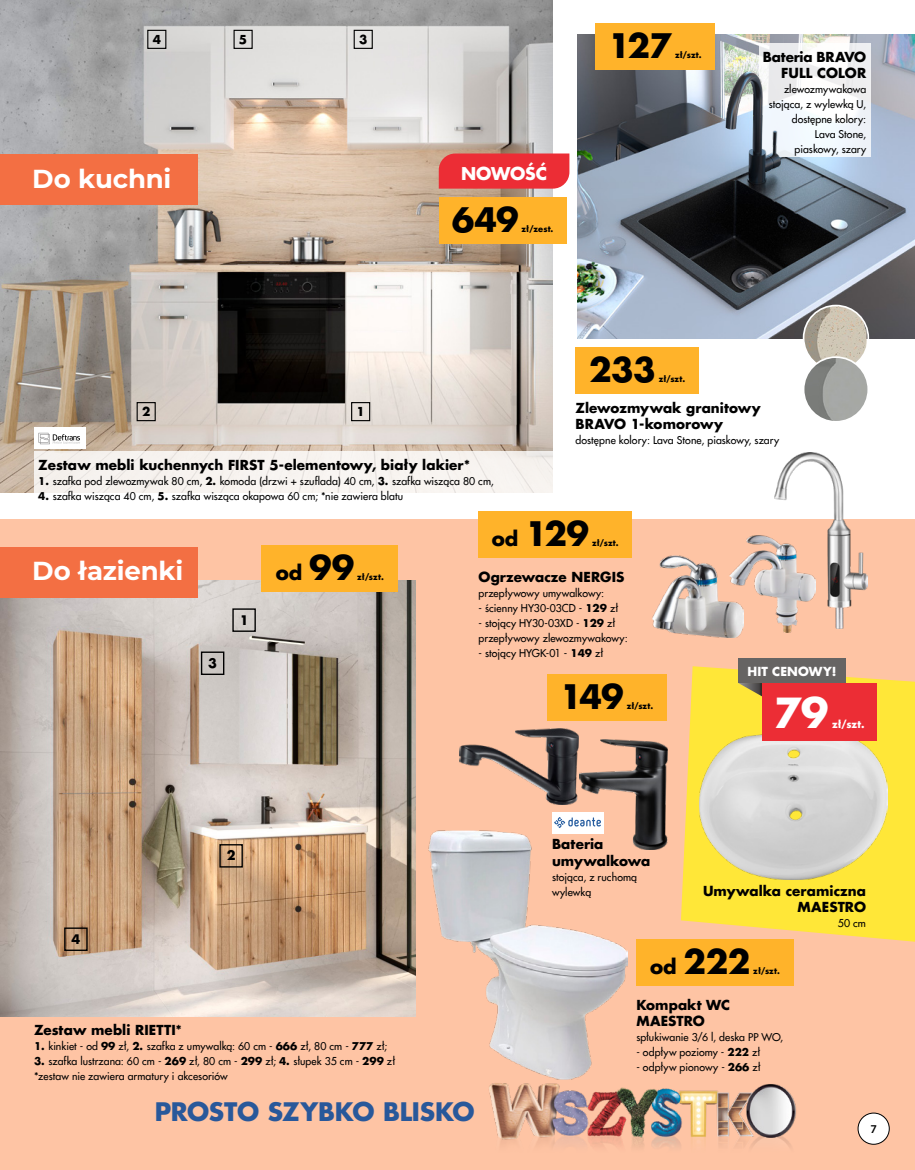
<style>
.page{position:relative;width:915px;height:1170px;background:#fff}
.page>*{position:absolute;margin:0;border:0;box-sizing:border-box;transform-origin:0 0}
.t1{font:700 40.5px "Futura Pl";color:#fff}
.t2{font:700 33px "Futura Pl";letter-spacing:-.02em;color:#000}
.t3{font:700 25.95px "Montserrat";letter-spacing:-.005em;color:#fff}
.t4{font:700 24.9px "Futura Pl";letter-spacing:-.01em;color:#29589a}
.t5{font:700 19.8px "Futura Pl";color:#000}
.t6{font:700 17.25px "Futura Pl";letter-spacing:-.015em;color:#fff}
.t7{font:700 13.5px/16.2px "Futura Pl";letter-spacing:.005em;color:#000}
.t8{font:700 12.9px "Futura Pl";color:#000}
.t9{font:700 12.15px "Futura Pl";letter-spacing:.015em;color:#fff}
.t10{font:700 12.15px "Futura Pl";color:#000}
.t11{font:600 12px "Myriad Pro";color:#000}
.t12{font:10.5px/15px "Futura Pl";letter-spacing:.005em;color:#000}
.t13{font:700 10.2px "Futura Pl";color:#fff}
.t14{font:700 8.25px "Futura Pl";letter-spacing:.01em;color:#000}
.s1{font-weight:700}
.s2{font-size:33px}
.s3{font-size:19.8px}
</style>
<div class="page">
<div style="left:0;top:519px;width:914px;height:650px;background:#fec4a4"></div>
<svg style="left:681px;top:666px;width:233px;height:275px;fill:#ffe738"></svg>
<img style="left:0;top:580px;width:415px;height:436px">
<img style="left:428px;top:830px;width:199px;height:244px">
<img style="left:698px;top:733px;width:189px;height:146px">
<svg style="left:218px;top:843px;width:25px;height:25px"></svg>
<svg style="left:231px;top:607px;width:25px;height:25px"></svg>
<svg style="left:200px;top:650px;width:25px;height:25px"></svg>
<svg style="left:63px;top:926px;width:25px;height:25px"></svg>
<img style="left:774px;top:453px;width:93px;height:175px">
<img style="left:743px;top:535px;width:71px;height:97px">
<img style="left:652px;top:555px;width:91px;height:82px">
<img style="left:459px;top:728px;width:119px;height:76px">
<img style="left:577px;top:34px;width:39px;height:304px">
<img style="left:805px;top:338px;width:60px;height:25px">
<img style="left:803px;top:357px;width:65px;height:65px;border-radius:32px">
<div style="left:802px;top:356px;width:66px;height:66px;border:2px solid #fff;border-radius:50%"></div>
<img style="left:0;top:0;width:552px;height:492px">
<svg style="left:350px;top:401px;width:20px;height:21px"></svg>
<svg style="left:136px;top:401px;width:20px;height:21px"></svg>
<svg style="left:353px;top:29px;width:20px;height:20px"></svg>
<svg style="left:147px;top:29px;width:20px;height:20px"></svg>
<svg style="left:233px;top:29px;width:20px;height:20px"></svg>
<img style="left:579px;top:739px;width:88px;height:110px">
<div style="left:552px;top:811px;width:51px;height:22px;background:#fff"></div>
<svg style="left:554px;top:817px;width:46px;height:11px"></svg>
<div style="left:34px;top:451px;width:518px;height:53px;background:linear-gradient(to bottom,#f3eee9,#fdfcfb)"></div>
<div style="left:34px;top:428px;width:51px;height:21px;background:#fff"></div>
<svg style="left:38px;top:433px;width:42px;height:11px"></svg>
<img style="left:616px;top:34px;width:298px;height:304px">
<svg style="left:438px;top:153px;width:131px;height:36px;background:#ea343b"></svg>
<div style="left:438px;top:197px;width:128px;height:47px;background:#ffb32a"></div>
<div style="left:595px;top:23px;width:119px;height:47px;background:#ffb32a"></div>
<div style="left:575px;top:347px;width:123px;height:47px;background:#ffb32a"></div>
<div style="left:478px;top:511px;width:153px;height:47px;background:#ffb32a"></div>
<div style="left:261px;top:544px;width:137px;height:47px;background:#ffb32a"></div>
<div style="left:547px;top:674px;width:119px;height:47px;background:#ffb32a"></div>
<div style="left:636px;top:939px;width:157px;height:47px;background:#ffb32a"></div>
<div style="left:761px;top:682px;width:115px;height:58px;background:#ec2d35"></div>
<svg style="left:738px;top:683px;width:23px;height:13px"></svg>
<div style="left:738px;top:658px;width:107px;height:25px;background:#666463"></div>
<div style="left:857px;top:1112px;width:31px;height:32px;background:#fff;border-radius:50%"></div>
<div style="left:857px;top:1112px;width:32px;height:32px;border:1px solid #000;border-radius:50%"></div>
<img style="left:489px;top:1074px;width:308px;height:74px">
<div style="left:0;top:155px;width:197px;height:50px;background:#f36f43"></div>
<div style="left:0;top:547px;width:197px;height:50px;background:#f36f43"></div>
<p class="t10" style="left:153px;top:31px;width:10px">4</p>
<p class="t10" style="left:239px;top:31px;width:10px">5</p>
<p class="t10" style="left:359px;top:31px;width:10px">3</p>
<h3 class="t3" style="left:32px;top:160px;width:140px">Do kuchni</h3>
<h3 class="t6" style="left:461px;top:162px;width:88px">NOWOŚĆ</h3>
<h2 class="t2" style="left:451px;top:198px;width:68px">649</h2>
<p class="t14" style="left:521px;top:223px;width:33px">zł/zest.</p>
<h2 class="t2" style="left:608px;top:24px;width:65px">127</h2>
<p class="t14" style="left:674px;top:50px;width:28px">zł/szt.</p>
<p class="t7" style="left:762px;top:48px;width:105px;text-align:right">Bateria BRAVO<br>FULL COLOR</p>
<p class="t12" style="left:768px;top:82px;width:99px;text-align:right">zlewozmywakowa stojąca, z wylewką U, dostępne kolory:<br>Lava Stone, piaskowy, szary</p>
<p class="t10" style="left:142px;top:403px;width:10px">2</p>
<p class="t10" style="left:356px;top:403px;width:10px">1</p>
<p class="t7" style="left:38px;top:456px;width:433px">Zestaw mebli kuchennych FIRST 5-elementowy, biały lakier*</p>
<p class="t12" style="left:38px;top:473px;width:457px"><span class="s1">1.</span> szafka pod zlewozmywak 80 cm, <span class="s1">2.</span> komoda (drzwi + szuflada) 40 cm, <span class="s1">3.</span> szafka wisząca 80 cm,</p>
<p class="t12" style="left:38px;top:488px;width:366px"><span class="s1">4.</span> szafka wisząca 40 cm, <span class="s1">5.</span> szafka wisząca okapowa 60 cm; *nie zawiera blatu</p>
<h2 class="t2" style="left:589px;top:347px;width:68px">233</h2>
<p class="t14" style="left:658px;top:373px;width:28px">zł/szt.</p>
<p class="t7" style="left:575px;top:400px;width:187px">Zlewozmywak granitowy<br>BRAVO 1-komorowy</p>
<p class="t12" style="left:575px;top:433px;width:205px">dostępne kolory: Lava Stone, piaskowy, szary</p>
<h3 class="t3" style="left:32px;top:552px;width:152px">Do łazienki</h3>
<p class="t8" style="left:208px;top:654px;width:10px">3</p>
<p class="t8" style="left:239px;top:611px;width:10px">1</p>
<h3 class="t5" style="left:275px;top:559px;width:80px">od <span class="s2">99</span></h3>
<p class="t14" style="left:357px;top:571px;width:28px">zł/szt.</p>
<p class="t8" style="left:71px;top:930px;width:10px">4</p>
<p class="t8" style="left:227px;top:846px;width:10px">2</p>
<p class="t7" style="left:34px;top:1021px;width:150px">Zestaw mebli RIETTI*</p>
<p class="t12" style="left:34px;top:1038px;width:354px"><span class="s1">1.</span> kinkiet - od <span class="s1">99</span> zł, <span class="s1">2.</span> szafka z umywalką: 60 cm - <span class="s1">666</span> zł, 80 cm - <span class="s1">777</span> zł;</p>
<p class="t12" style="left:34px;top:1053px;width:362px"><span class="s1">3.</span> szafka lustrzana: 60 cm - <span class="s1">269</span> zł, 80 cm - <span class="s1">299</span> zł; <span class="s1">4.</span> słupek 35 cm - <span class="s1">299</span> zł *zestaw nie zawiera armatury i akcesoriów</p>
<h2 class="t2" style="left:491px;top:511px;width:99px"><span class="s3">od</span> 129</h2>
<p class="t14" style="left:591px;top:537px;width:28px">zł/szt.</p>
<p class="t7" style="left:478px;top:568px;width:147px">Ogrzewacze NERGIS</p>
<p class="t12" style="left:478px;top:586px;width:127px">przepływowy umywalkowy:</p>
<p class="t12" style="left:478px;top:601px;width:141px">- ścienny HY30-03CD - <span class="s1">129</span> zł</p>
<p class="t12" style="left:478px;top:616px;width:150px">- stojący HY30-03XD - <span class="s1">129</span> zł przepływowy zlewozmywakowy:</p>
<p class="t12" style="left:478px;top:646px;width:126px">- stojący HYGK-01 - <span class="s1">149</span> zł</p>
<h2 class="t2" style="left:559px;top:675px;width:65px">149</h2>
<p class="t14" style="left:626px;top:700px;width:28px">zł/szt.</p>
<p class="t7" style="left:552px;top:835px;width:100px">Bateria umywalkowa</p>
<p class="t12" style="left:552px;top:869px;width:87px">stojąca, z ruchomą wylewką</p>
<p class="t9" style="left:747px;top:663px;width:91px">HIT CENOWY!</p>
<h1 class="t1" style="left:774px;top:685px;width:56px">79</h1>
<p class="t13" style="left:831px;top:717px;width:34px">zł/szt.</p>
<p class="t7" style="left:702px;top:882px;width:164px;text-align:right">Umywalka ceramiczna<br>MAESTRO</p>
<p class="t12" style="left:837px;top:916px;width:30px">50 cm</p>
<h2 class="t2" style="left:650px;top:939px;width:102px"><span class="s3">od</span> 222</h2>
<p class="t14" style="left:753px;top:965px;width:28px">zł/szt.</p>
<p class="t7" style="left:636px;top:996px;width:95px">Kompakt WC<br>MAESTRO</p>
<p class="t12" style="left:636px;top:1029px;width:148px">spłukiwanie 3/6 l, deska PP WO,</p>
<p class="t12" style="left:636px;top:1044px;width:125px">- odpływ poziomy - <span class="s1">222</span> zł</p>
<p class="t12" style="left:636px;top:1059px;width:126px">- odpływ pionowy - <span class="s1">266</span> zł</p>
<h3 class="t4" style="left:155px;top:1095px;width:321px">PROSTO SZYBKO BLISKO</h3>
<p class="t11" style="left:870px;top:1121px;width:8px">7</p>
</div>
